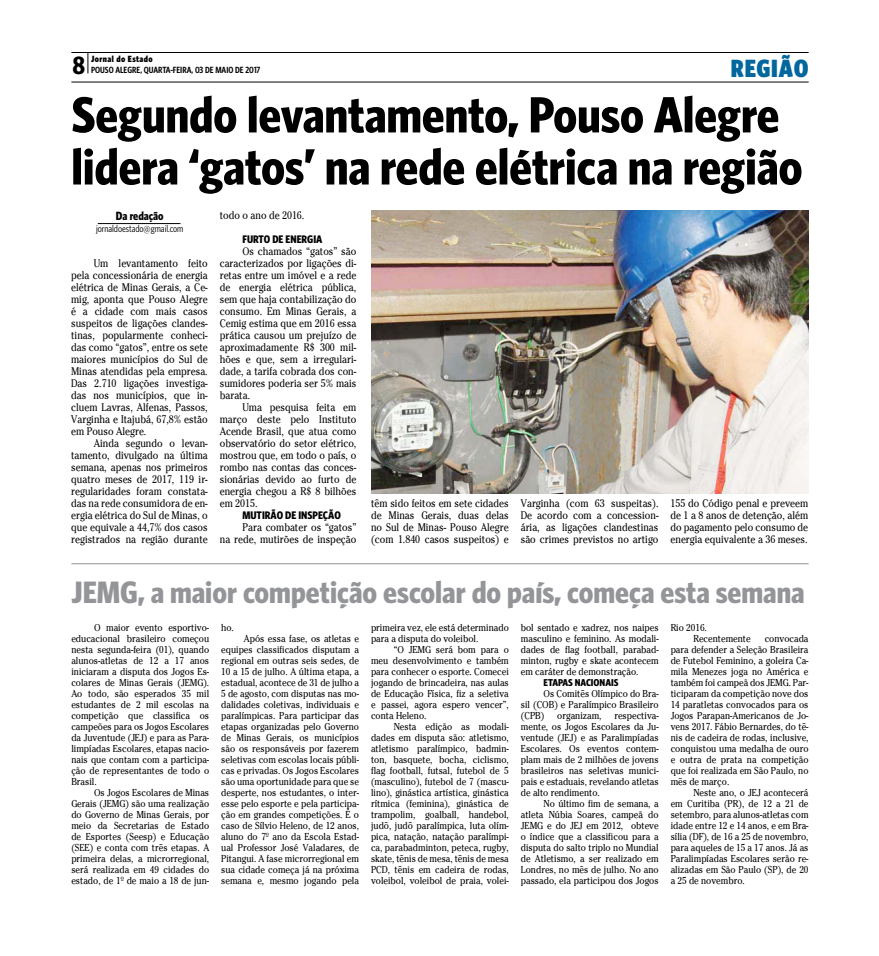
<style>
.page{position:relative;width:879px;height:956px;background:#fff}
.page>*{position:absolute;margin:0;border:0;box-sizing:border-box;transform-origin:0 0}
.t1{font:700 51px/52px "Whitney Condensed";color:#000;scale:1.04 1}
.t2{font:700 31px "Whitney Condensed";color:#939598;scale:1.05 1}
.t3{font:900 25px "Whitney Condensed";letter-spacing:.03em;color:#02679d}
.t4{font:700 25px "Whitney Condensed";color:#000}
.t5{font:700 12px "Whitney Condensed";color:#000}
.t6{font:11px/12px "Cheltenham Cnd N";color:#000;text-align:justify}
.t7{font:700 11px "Whitney Condensed";color:#000}
.t8{font:10px/11px "Cheltenham Cnd N";color:#000;text-align:justify;scale:1.04 1}
.t9{font:10px "Whitney Condensed";color:#000}
.t10{font:700 10px "Whitney Condensed";color:#000;scale:1.04 1}
.t11{font:600 9px "Whitney Condensed";color:#000}
.t12{font:900 9px "Whitney Condensed";letter-spacing:.05em;color:#000}
</style>
<div class="page">
<hr style="left:71px;top:52px;width:737px;height:1px;background:#000">
<svg style="left:87px;top:53px;width:1px;height:20px"></svg>
<hr style="left:71px;top:81px;width:737px;height:1px;background:#000">
<hr style="left:98px;top:223px;width:82px;height:1px;background:#000">
<hr style="left:71px;top:563px;width:737px;height:1px;background:#939598">
<img style="left:371px;top:211px;width:437px;height:282px">
<h3 class="t3" style="left:731px;top:54px;width:79px">REGIÃO</h3>
<h1 class="t1" style="left:71px;top:88px;width:704px">Segundo levantamento, Pouso Alegre lidera ‘gatos’ na rede elétrica na região</h1>
<h3 class="t4" style="left:73px;top:50px;width:14px">8</h3>
<p class="t12" style="left:91px;top:54px;width:63px">Jornal do Estado</p>
<p class="t11" style="left:91px;top:65px;width:171px">POUSO ALEGRE, QUARTA-FEIRA, 03 DE MAIO DE 2017</p>
<p class="t5" style="left:116px;top:209px;width:49px">Da redação</p>
<p class="t9" style="left:96px;top:223px;width:89px">jornaldoestado@gmail.com</p>
<p class="t6" style="left:71px;top:257px;width:138px;text-indent:23px">Um levantamento feito pela concessionária de energia elétrica de Minas Gerais, a Ce&shy;mig, aponta que Pouso Alegre é a cidade com mais casos suspeitos de ligações clandes&shy;tinas, popularmente conheci&shy;das como “gatos”, entre os sete maiores municípios do Sul de Minas atendidas pela empresa.<br>Das 2.710 ligações investiga&shy;das nos municípios, que in&shy;cluem Lavras, Alfenas, Passos, Varginha e Itajubá, 67,8% estão em Pouso Alegre.</p>
<p class="t6" style="left:71px;top:437px;width:138px;text-indent:23px">Ainda segundo o levan&shy;tamento, divulgado na última semana, apenas nos primeiros quatro meses de 2017, 119 ir&shy;regularidades foram constata&shy;das na rede consumidora de en&shy;ergia elétrica do Sul de Minas, o que equivale a 44,7% dos casos registrados na região durante</p>
<p class="t6" style="left:220px;top:209px;width:86px">todo o ano de 2016.</p>
<p class="t7" style="left:242px;top:232px;width:81px">FURTO DE ENERGIA</p>
<p class="t6" style="left:220px;top:245px;width:138px;text-indent:23px">Os chamados “gatos” são caracterizados por ligações di&shy;retas entre um imóvel e a rede de energia elétrica pública, sem que haja contabilização do consumo. Em Minas Gerais, a Cemig estima que em 2016 essa prática causou um prejuízo de aproximadamente R$ 300 mil&shy;hões e que, sem a irregulari&shy;dade, a tarifa cobrada dos con&shy;sumidores poderia ser 5% mais barata.</p>
<p class="t6" style="left:220px;top:401px;width:138px;text-indent:23px">Uma pesquisa feita em março deste pelo Instituto Acende Brasil, que atua como observatório do setor elétrico, mostrou que, em todo o país, o rombo nas contas das conces&shy;sionárias devido ao furto de energia chegou a R$ 8 bilhões em 2015.</p>
<p class="t7" style="left:242px;top:508px;width:100px">MUTIRÃO DE INSPEÇÃO</p>
<p class="t6" style="left:220px;top:521px;width:138px;text-align:right">Para combater os “gatos”<br>na rede, mutirões de inspeção</p>
<p class="t6" style="left:371px;top:497px;width:139px">têm sido feitos em sete cidades de Minas Gerais, duas delas no Sul de Minas- Pouso Alegre (com 1.840 casos suspeitos) e</p>
<p class="t6" style="left:521px;top:497px;width:139px">Varginha (com 63 suspeitas).<br>De acordo com a concession&shy;ária, as ligações clandestinas são crimes previstos no artigo</p>
<p class="t6" style="left:670px;top:497px;width:139px">155 do Código penal e preveem de 1 a 8 anos de detenção, além do pagamento pelo consumo de energia equivalente a 36 meses.</p>
<h2 class="t2" style="left:71px;top:574px;width:700px">JEMG, a maior competição escolar do país, começa esta semana</h2>
<p class="t8" style="left:71px;top:621px;width:134px;text-indent:23px">O maior evento esportivo&shy;educacional brasileiro começou nesta segunda-feira (01), quando alunos-atletas de 12 a 17 anos iniciaram a disputa dos Jogos Es&shy;colares de Minas Gerais (JEMG).<br>Ao todo, são esperados 35 mil estudantes de 2 mil escolas na competição que classifica os campeões para os Jogos Escolares da Juventude (JEJ) e para as Para&shy;limpíadas Escolares, etapas nacio&shy;nais que contam com a participa&shy;ção de representantes de todo o Brasil.</p>
<p class="t8" style="left:71px;top:786px;width:134px;text-indent:23px">Os Jogos Escolares de Minas Gerais (JEMG) são uma realização do Governo de Minas Gerais, por meio da Secretarias de Estado de Esportes (Seesp) e Educação (SEE) e conta com três etapas. A primeira delas, a microrregional, será realizada em 49 cidades do estado, de 1º de maio a 18 de jun-</p>
<p class="t8" style="left:693px;top:621px;width:57px;text-indent:-23px">Rio 2016.<br>Recentemente</p>
<p class="t8" style="left:221px;top:621px;width:14px">ho.</p>
<p class="t8" style="left:221px;top:632px;width:134px;text-indent:23px">Após essa fase, os atletas e equipes classificados disputam a regional em outras seis sedes, de 10 a 15 de julho. A última etapa, a estadual, acontece de 31 de julho a 5 de agosto, com disputas nas mo&shy;dalidades coletivas, individuais e paralímpicas. Para participar das etapas organizadas pelo Governo de Minas Gerais, os municípios são os responsáveis por fazerem seletivas com escolas locais públi&shy;cas e privadas. Os Jogos Escolares são uma oportunidade para que se desperte, nos estudantes, o inter&shy;esse pelo esporte e pela participa&shy;ção em grandes competições. É o caso de Sílvio Heleno, de 12 anos, aluno do 7º ano da Escola Estad&shy;ual Professor José Valadares, de Pitangui. A fase microrregional em sua cidade começa já na próxima semana e, mesmo jogando pela</p>
<p class="t8" style="left:371px;top:621px;width:134px">primeira vez, ele está determinado para a disputa do voleibol.</p>
<p class="t8" style="left:371px;top:643px;width:134px;text-indent:23px">“O JEMG será bom para o meu desenvolvimento e também para conhecer o esporte. Comecei jogando de brincadeira, nas aulas de Educação Física, fiz a seletiva e passei, agora espero vencer”, conta Heleno.</p>
<p class="t8" style="left:371px;top:720px;width:134px;text-indent:23px">Nesta edição as modali&shy;dades em disputa são: atletismo, atletismo paralímpico, badmin&shy;ton, basquete, bocha, ciclismo, flag football, futsal, futebol de 5 (masculino), futebol de 7 (mascu&shy;lino), ginástica artística, ginástica rítmica (feminina), ginástica de trampolim, goalball, handebol, judô, judô paralímpica, luta olím&shy;pica, natação, natação paralímpi&shy;ca, parabadminton, peteca, rugby, skate, tênis de mesa, tênis de mesa PCD, tênis em cadeira de rodas, voleibol, voleibol de praia, volei-</p>
<p class="t8" style="left:521px;top:621px;width:134px">bol sentado e xadrez, nos naipes masculino e feminino. As modali&shy;dades de flag football, parabad&shy;minton, rugby e skate acontecem em caráter de demonstração.</p>
<p class="t10" style="left:543px;top:676px;width:73px">ETAPAS NACIONAIS</p>
<p class="t8" style="left:521px;top:687px;width:134px;text-indent:23px">Os Comitês Olímpico do Bra&shy;sil (COB) e Paralímpico Brasileiro (CPB)</p>
<p class="t8" style="left:671px;top:632px;width:134px;text-indent:94px">convocada para defender a Seleção Brasileira de Futebol Feminino, a goleira Ca&shy;mila Menezes joga no América e também foi campeã dos JEMG. Par&shy;ticiparam da competição nove dos 14 paratletas convocados para os Jogos Parapan-Americanos de Jo&shy;vens 2017. Fábio Bernardes, do tê&shy;nis de cadeira de rodas, inclusive, conquistou uma medalha de ouro e outra de prata na competição que foi realizada em São Paulo, no mês de março.</p>
<p class="t8" style="left:671px;top:786px;width:134px;text-indent:23px">Neste ano, o JEJ acontecerá em Curitiba (PR), de 12 a 21 de setembro, para alunos-atletas com idade entre 12 e 14 anos, e em Bra&shy;sília (DF), de 16 a 25 de novembro, para aqueles de 15 a 17 anos. Já as Paralimpíadas Escolares serão re&shy;alizadas em São Paulo (SP), de 20 a 25 de novembro.</p>
<p class="t8" style="left:521px;top:709px;width:134px;text-indent:94px">respectiva&shy;mente, os Jogos Escolares da Ju&shy;ventude (JEJ) e as Paralimpíadas Escolares. Os eventos contem&shy;plam mais de 2 milhões de jovens brasileiros nas seletivas munici&shy;pais e estaduais, revelando atletas de alto rendimento.</p>
<p class="t8" style="left:521px;top:797px;width:134px;text-indent:23px">No último fim de semana, a atleta Núbia Soares, campeã do JEMG e do JEJ em 2012, obteve o índice que a classificou para a disputa do salto triplo no Mundial de Atletismo, a ser realizado em Londres, no mês de julho. No ano passado, ela participou dos Jogos</p>
<p class="t8" style="left:557px;top:709px;width:44px">organizam,</p>
</div>
